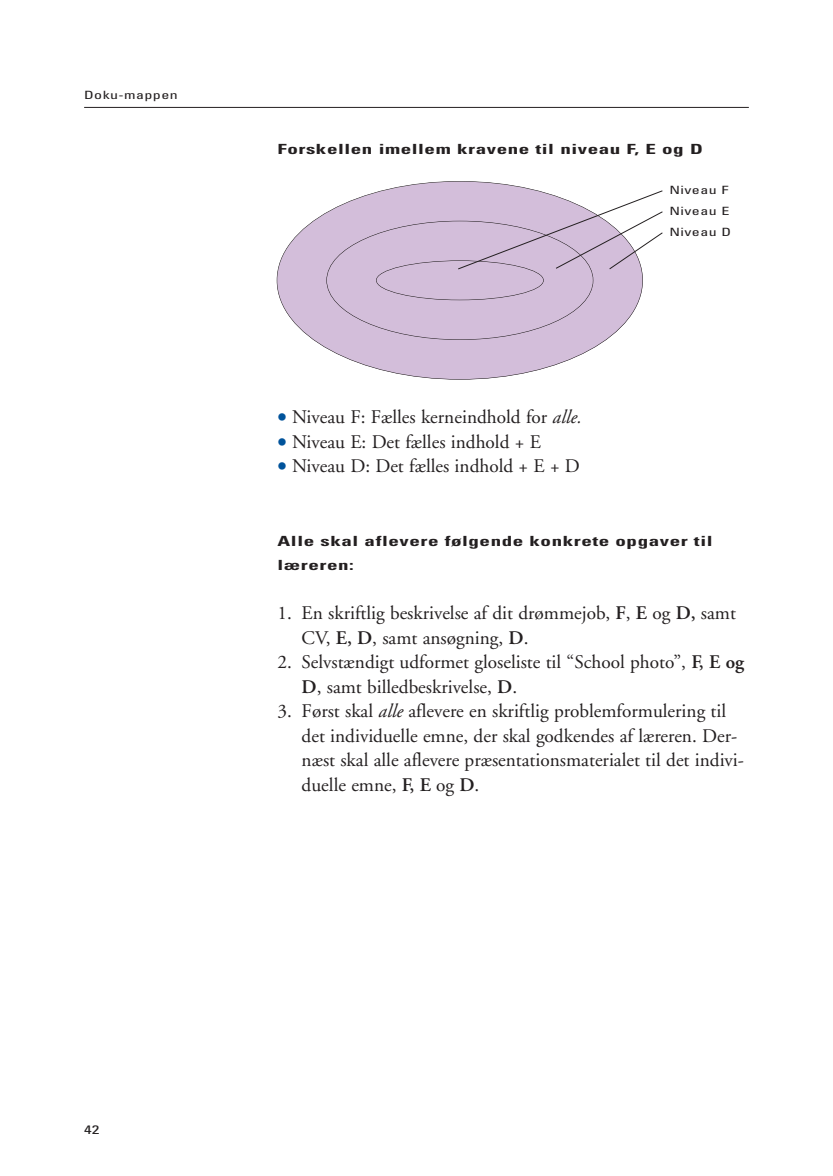
<style>
.page{position:relative;width:833px;height:1176px;background:#fff}
.page>*{position:absolute;margin:0;border:0;box-sizing:border-box;transform-origin:0 0}
.t1{font:19.25px/24.5px "Adobe Garamond";color:#231f20}
.t2{font:700 condensed 14px/24.5px "Univers";letter-spacing:.025em;color:#231f20;scale:1.5 1}
.t3{font:condensed 12.25px "Univers";color:#231f20;scale:1.4 1}
.t4{font:condensed 11.38px/21px "Univers";letter-spacing:.025em;color:#231f20;scale:1.4 1}
.s1{color:#00539b}
.s2{font-style:italic}
.s3{font-weight:600}
</style>
<div class="page">
<svg style="left:84px;top:106px;width:665px;height:274px"></svg>
<p class="t4" style="left:84px;top:85px;width:68px">Doku-mappen</p>
<p class="t2" style="left:278px;top:138px;width:285px">Forskellen imellem kravene til niveau F, E og D</p>
<p class="t1" style="left:278px;top:407px;width:306px"><span class="s1">•</span> Niveau F: Fælles kerneindhold for <span class="s2">alle.</span></p>
<p class="t1" style="left:278px;top:431px;width:265px"><span class="s1">•</span> Niveau E: Det fælles indhold + E</p>
<p class="t1" style="left:278px;top:456px;width:304px"><span class="s1">•</span> Niveau D: Det fælles indhold + E + D</p>
<p class="t4" style="left:669px;top:181px;width:46px">Niveau F<br>Niveau E<br>Niveau D</p>
<p class="t2" style="left:278px;top:530px;width:292px">Alle skal aflevere følgende konkrete opgaver til læreren:</p>
<p class="t1" style="left:302px;top:603px;width:436px;text-indent:-24px">1. En skriftlig beskrivelse af dit drømmejob, <span class="s3">F</span>, <span class="s3">E</span> og <span class="s3">D,</span> samt<br>CV, <span class="s3">E, D</span>, samt ansøgning, <span class="s3">D</span>.</p>
<p class="t1" style="left:302px;top:652px;width:444px;text-indent:-24px">2. Selvstændigt udformet gloseliste til “School photo”, <span class="s3">F, E og<br>D</span>, samt billedbeskrivelse, <span class="s3">D</span>.</p>
<p class="t1" style="left:302px;top:701px;width:444px;text-indent:-24px">3. Først skal <span class="s2">alle</span> aflevere en skriftlig problemformulering til det individuelle emne, der skal godkendes af læreren. Der&shy;næst skal alle aflevere præsentationsmaterialet til det indivi&shy;duelle emne, <span class="s3">F, E</span> og <span class="s3">D</span>.</p>
<p class="t3" style="left:84px;top:1125px;width:12px">42</p>
</div>
